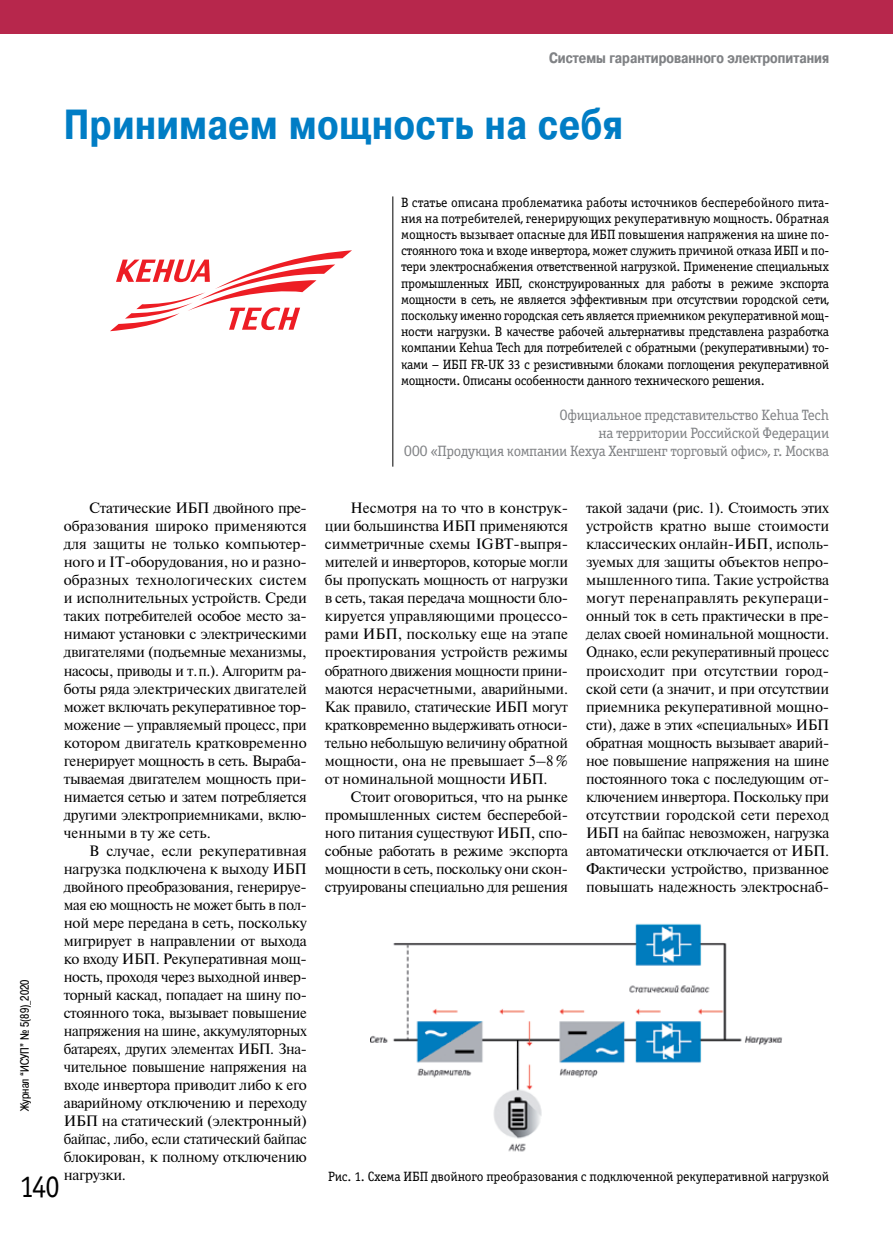
<style>
.page{position:relative;width:893px;height:1234px;background:#fff}
.page>*{position:absolute;margin:0;border:0;box-sizing:border-box;transform-origin:0 0}
.t1{font:700 42px "Pragmatica Cond C";letter-spacing:.015em;color:#007dc5}
.t2{font:31.5px "Officina Serif Book C";color:#000;scale:.9 1}
.t3{font:15px/18px "Newton";letter-spacing:-.02em;color:#000;text-align:justify}
.t4{font:15px/18px "Officina Serif Book C";letter-spacing:-.025em;color:#808285;text-align:right}
.t5{font:700 15px "Pragmatica Cond C";color:#808285}
.t6{font:13.5px/16.2px "Officina Serif Book C";letter-spacing:-.01em;color:#000;text-align:justify}
.t7{font:12px "Pragmatica Cond C";color:#000}
</style>
<div class="page">
<div style="left:0;top:0;width:893px;height:34px;background:#b7274c"></div>
<hr style="left:393px;top:196px;width:1px;height:270px;background:#000">
<img style="left:370px;top:923px;width:412px;height:229px">
<svg style="left:110px;top:250px;width:242px;height:81px"></svg>
<p class="t5" style="left:549px;top:50px;width:282px">Системы гарантированного электропитания</p>
<h1 class="t1" style="left:64px;top:101px;width:561px">Принимаем мощность на себя</h1>
<p class="t3" style="left:64px;top:498px;width:245px;text-indent:26px">Статические ИБП двойного пре&shy;образования широко применяются для защиты не только компьютер&shy;ного и IТ-оборудования, но и разно&shy;образных технологических систем и исполнительных устройств. Среди таких потребителей особое место за&shy;нимают установки с электрическими двигателями (подъемные механизмы, насосы, приводы и т.п.). Алгоритм ра&shy;боты ряда электрических двигателей может включать рекуперативное тор&shy;можение – управляемый процесс, при котором двигатель кратковременно генерирует мощность в сеть. Выраба&shy;тываемая двигателем мощность при&shy;нимается сетью и затем потребляется другими электроприемниками, вклю&shy;ченными в ту же сеть.</p>
<p class="t3" style="left:64px;top:840px;width:245px;text-indent:26px">В случае, если рекуперативная нагрузка подключена к выходу ИБП двойного преобразования, генерируе&shy;мая ею мощность не может быть в пол&shy;ной мере передана в сеть, поскольку мигрирует в направлении от выхода ко входу ИБП. Рекуперативная мощ&shy;ность, проходя через выходной инвер&shy;торный каскад, попадает на шину по&shy;стоянного тока, вызывает повышение напряжения на шине, аккумуляторных батареях, других элементах ИБП. Зна&shy;чительное повышение напряжения на входе инвертора приводит либо к его аварийному отключению и переходу ИБП на статический (электронный) байпас, либо, если статический байпас блокирован, к полному отключению нагрузки.</p>
<p class="t7" style="left:18px;top:1110px;width:133px;rotate:-90deg">Журнал “ИСУП” № 5(89)_2020</p>
<h2 class="t2" style="left:20px;top:1168px;width:46px">140</h2>
<p class="t6" style="left:401px;top:194px;width:430px">В статье описана проблематика работы источников бесперебойного пита&shy;ния на потребителей, генерирующих рекуперативную мощность. Обратная мощность вызывает опасные для ИБП повышения напряжения на шине по&shy;стоянного тока и входе инвертора, может служить причиной отказа ИБП и по&shy;тери электроснабжения ответственной нагрузкой. Применение специальных промышленных ИБП, сконструированных для работы в режиме экспорта мощности в сеть, не является эффективным при отсутствии городской сети, поскольку именно городская сеть является приемником рекуперативной мощ&shy;ности нагрузки. В качестве рабочей альтернативы представлена разработка компании Kehua Tech для потребителей с обратными (рекуперативными) то&shy;ками – ИБП FR-UK 33 с резистивными блоками поглощения рекуперативной мощности. Описаны особенности данного технического решения.</p>
<p class="t4" style="left:404px;top:406px;width:427px">Официальное представительство Kehua Tech<br>на территории Российской Федерации<br>ООО «Продукция компании Кехуа Хенгшенг торговый офис», г. Москва</p>
<p class="t3" style="left:325px;top:498px;width:245px;text-indent:26px">Несмотря на то что в конструк&shy;ции большинства ИБП применяются симметричные схемы IGBT-выпря&shy;мителей и инверторов, которые могли бы пропускать мощность от нагрузки в сеть, такая передача мощности бло&shy;кируется управляющими процессо&shy;рами ИБП, поскольку еще на этапе проектирования устройств режимы обратного движения мощности прини&shy;маются нерасчетными, аварийными.<br>Как правило, статические ИБП могут кратковременно выдерживать относи&shy;тельно небольшую величину обратной мощности, она не превышает 5–8% от номинальной мощности ИБП.</p>
<p class="t3" style="left:325px;top:786px;width:245px;text-indent:26px">Стоит оговориться, что на рынке промышленных систем бесперебой&shy;ного питания существуют ИБП, спо&shy;собные работать в режиме экспорта мощности в сеть, поскольку они скон&shy;струированы специально для решения</p>
<p class="t3" style="left:586px;top:498px;width:245px">такой задачи (рис. 1). Стоимость этих устройств кратно выше стоимости классических онлайн-ИБП, исполь&shy;зуемых для защиты объектов непро&shy;мышленного типа. Такие устройства могут перенаправлять рекупераци&shy;онный ток в сеть практически в пре&shy;делах своей номинальной мощности.<br>Однако, если рекуперативный процесс происходит при отсутствии город&shy;ской сети (а значит, и при отсутствии приемника рекуперативной мощно&shy;сти), даже в этих «специальных» ИБП обратная мощность вызывает аварий&shy;ное повышение напряжения на шине постоянного тока с последующим от&shy;ключением инвертора. Поскольку при отсутствии городской сети переход ИБП на байпас невозможен, нагрузка автоматически отключается от ИБП.<br>Фактически устройство, призванное повышать надежность электроснаб-</p>
<p class="t6" style="left:328px;top:1168px;width:503px">Рис. 1. Схема ИБП двойного преобразования с подключенной рекуперативной нагрузкой</p>
</div>
